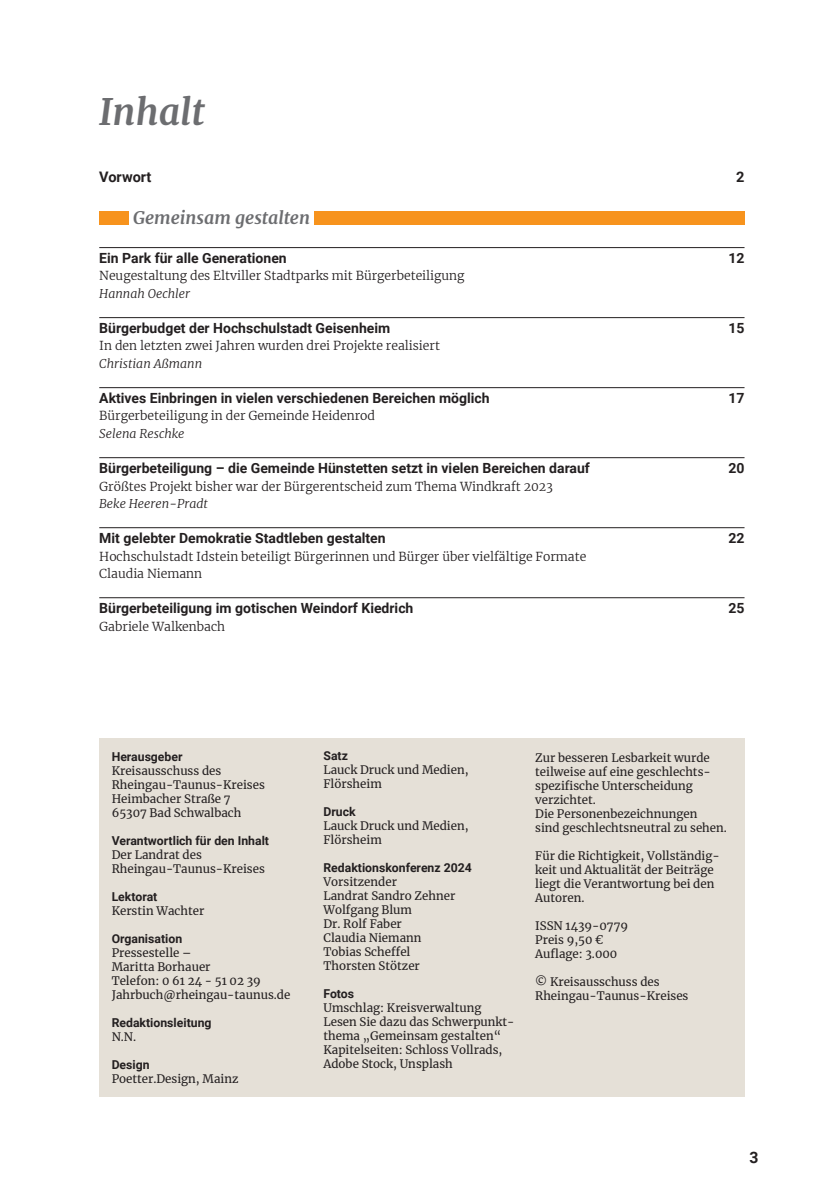
<style>
.page{position:relative;width:819px;height:1191px;background:#fff}
.page>*{position:absolute;margin:0;border:0;box-sizing:border-box;transform-origin:0 0}
.t1{font:italic 700 36.75px "Merriweather";color:#6c6d70}
.t2{font:italic 700 17.5px "Merriweather";color:#6c6d70}
.t3{font:700 15.75px "Roboto";color:#231f20}
.t4{font:700 14.53px "Roboto";color:#231f20}
.t5{font:700 14px "Roboto";color:#231f20}
.t6{font:300 12.25px/17.5px "Merriweather";color:#231f20}
.t7{font:700 12.25px "Roboto";color:#231f20}
.t8{font:italic 300 12.25px "Merriweather";color:#231f20}
.t9{font:11.55px/14px "Merriweather";color:#231f20}
</style>
<div class="page">
<hr style="left:99px;top:247px;width:645px;height:1px;background:#231f20">
<hr style="left:99px;top:317px;width:645px;height:1px;background:#231f20">
<hr style="left:99px;top:387px;width:645px;height:1px;background:#231f20">
<hr style="left:99px;top:457px;width:645px;height:1px;background:#231f20">
<hr style="left:99px;top:527px;width:645px;height:1px;background:#231f20">
<hr style="left:99px;top:597px;width:645px;height:1px;background:#231f20">
<div style="left:99px;top:211px;width:30px;height:13px;background:#f7931d"></div>
<div style="left:314px;top:211px;width:430px;height:13px;background:#f7931d"></div>
<div style="left:99px;top:738px;width:645px;height:358px;background:#e5e0d7"></div>
<h1 class="t1" style="left:99px;top:86px;width:107px">Inhalt</h1>
<p class="t4" style="left:99px;top:167px;width:54px">Vorwort</p>
<p class="t4" style="left:736px;top:167px;width:10px">2</p>
<h2 class="t2" style="left:133px;top:206px;width:178px">Gemeinsam gestalten</h2>
<p class="t5" style="left:99px;top:248px;width:189px">Ein Park für alle Generationen</p>
<p class="t5" style="left:728px;top:248px;width:18px">12</p>
<p class="t6" style="left:99px;top:267px;width:367px">Neugestaltung des Eltviller Stadtparks mit Bürgerbeteiligung</p>
<p class="t8" style="left:99px;top:285px;width:92px">Hannah Oechler</p>
<p class="t5" style="left:99px;top:318px;width:292px">Bürgerbudget der Hochschulstadt Geisenheim</p>
<p class="t5" style="left:728px;top:318px;width:18px">15</p>
<p class="t6" style="left:99px;top:337px;width:342px">In den letzten zwei Jahren wurden drei Projekte realisiert</p>
<p class="t8" style="left:99px;top:355px;width:105px">Christian Aßmann</p>
<p class="t5" style="left:99px;top:388px;width:392px">Aktives Einbringen in vielen verschiedenen Bereichen möglich</p>
<p class="t5" style="left:728px;top:388px;width:18px">17</p>
<p class="t6" style="left:99px;top:407px;width:277px">Bürgerbeteiligung in der Gemeinde Heidenrod</p>
<p class="t8" style="left:99px;top:425px;width:87px">Selena Reschke</p>
<p class="t5" style="left:99px;top:458px;width:492px">Bürgerbeteiligung – die Gemeinde Hünstetten setzt in vielen Bereichen darauf</p>
<p class="t5" style="left:728px;top:458px;width:18px">20</p>
<p class="t6" style="left:99px;top:477px;width:455px">Größtes Projekt bisher war der Bürgerentscheid zum Thema Windkraft 2023</p>
<p class="t8" style="left:99px;top:495px;width:110px">Beke Heeren-Pradt</p>
<p class="t5" style="left:99px;top:528px;width:288px">Mit gelebter Demokratie Stadtleben gestalten</p>
<p class="t5" style="left:728px;top:528px;width:18px">22</p>
<p class="t6" style="left:99px;top:547px;width:488px">Hochschulstadt Idstein beteiligt Bürgerinnen und Bürger über vielfältige Formate<br>Claudia Niemann</p>
<p class="t5" style="left:99px;top:598px;width:316px">Bürgerbeteiligung im gotischen Weindorf Kiedrich</p>
<p class="t5" style="left:728px;top:598px;width:18px">25</p>
<p class="t6" style="left:99px;top:617px;width:127px">Gabriele Walkenbach</p>
<p class="t7" style="left:112px;top:748px;width:72px">Herausgeber</p>
<p class="t9" style="left:112px;top:763px;width:155px">Kreisausschuss des<br>Rheingau-Taunus-Kreises<br>Heimbacher Straße 7<br>65307 Bad Schwalbach</p>
<p class="t7" style="left:112px;top:832px;width:159px">Verantwortlich für den Inhalt</p>
<p class="t9" style="left:112px;top:847px;width:155px">Der Landrat des<br>Rheingau-Taunus-Kreises</p>
<p class="t7" style="left:112px;top:888px;width:47px">Lektorat</p>
<p class="t9" style="left:112px;top:903px;width:94px">Kerstin Wachter</p>
<p class="t7" style="left:112px;top:930px;width:72px">Organisation</p>
<p class="t9" style="left:112px;top:945px;width:180px">Pressestelle –<br>Maritta Borhauer<br>Telefon: 0 61 24 - 51 02 39<br>Jahrbuch@rheingau-taunus.de</p>
<p class="t7" style="left:112px;top:1014px;width:101px">Redaktionsleitung</p>
<p class="t9" style="left:112px;top:1029px;width:26px">N.N.</p>
<p class="t7" style="left:112px;top:1056px;width:39px">Design</p>
<p class="t9" style="left:112px;top:1071px;width:128px">Poetter.Design, Mainz</p>
<p class="t7" style="left:323px;top:746px;width:26px">Satz</p>
<p class="t9" style="left:323px;top:762px;width:147px">Lauck Druck und Medien,<br>Flörsheim</p>
<p class="t7" style="left:323px;top:802px;width:34px">Druck</p>
<p class="t9" style="left:323px;top:818px;width:147px">Lauck Druck und Medien,<br>Flörsheim</p>
<p class="t7" style="left:323px;top:858px;width:150px">Redaktionskonferenz 2024</p>
<p class="t9" style="left:323px;top:874px;width:133px">Vorsitzender<br>Landrat Sandro Zehner<br>Wolfgang Blum<br>Dr. Rolf Faber<br>Claudia Niemann<br>Tobias Scheffel<br>Thorsten Stötzer</p>
<p class="t7" style="left:323px;top:984px;width:32px">Fotos</p>
<p class="t9" style="left:323px;top:1000px;width:192px">Umschlag: Kreisverwaltung<br>Lesen Sie dazu das Schwerpunkt&shy;thema „Gemeinsam gestalten“<br>Kapitelseiten: Schloss Vollrads,<br>Adobe Stock, Unsplash</p>
<p class="t9" style="left:535px;top:750px;width:193px">Zur besseren Lesbarkeit wurde teilweise auf eine geschlechts&shy;spezifische Unterscheidung verzichtet.<br>Die Personenbezeichnungen<br>sind geschlechtsneutral zu sehen.</p>
<p class="t9" style="left:535px;top:848px;width:186px">Für die Richtigkeit, Vollständig&shy;keit und Aktualität der Beiträge liegt die Verantwortung bei den<br>Autoren.</p>
<p class="t9" style="left:535px;top:918px;width:94px">ISSN 1439-0779<br>Preis 9,50 €<br>Auflage: 3.000</p>
<p class="t9" style="left:535px;top:974px;width:155px">© Kreisausschuss des<br>Rheingau-Taunus-Kreises</p>
<h3 class="t3" style="left:749px;top:1146px;width:11px">3</h3>
</div>
